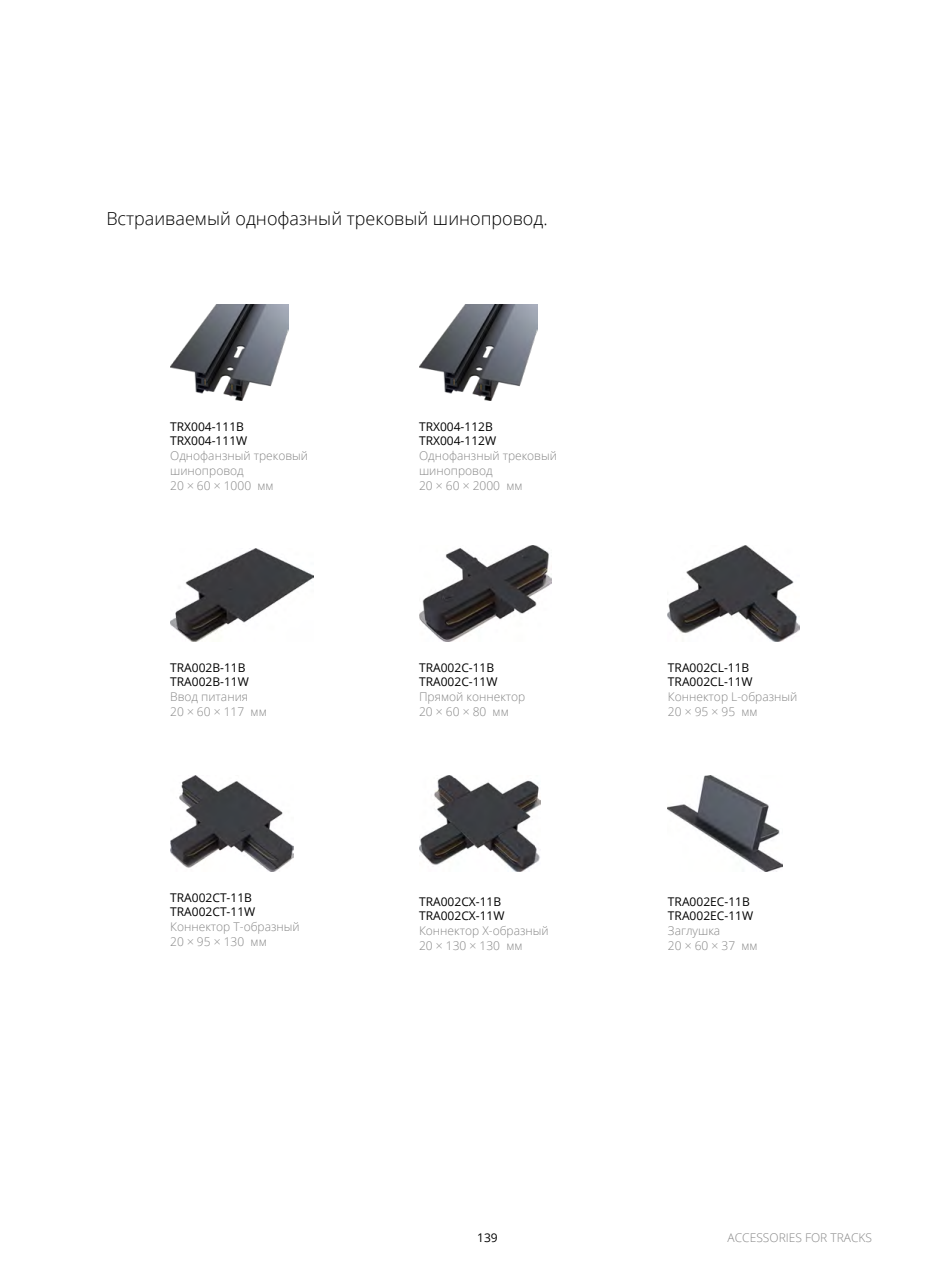
<style>
.page{position:relative;width:936px;height:1263px;background:#fff}
.page>*{position:absolute;margin:0;border:0;box-sizing:border-box;transform-origin:0 0}
.t1{font:300 18px "Open Sans";color:#000}
.t2{font:300 12px/15px "Open Sans";color:#878787}
.t3{font:12px/14.4px "Open Sans";color:#000}
</style>
<div class="page">
<img style="left:668px;top:546px;width:131px;height:95px">
<img style="left:668px;top:776px;width:114px;height:95px">
<img style="left:170px;top:549px;width:144px;height:92px">
<img style="left:170px;top:776px;width:123px;height:95px">
<img style="left:419px;top:546px;width:133px;height:95px">
<img style="left:419px;top:776px;width:121px;height:95px">
<img style="left:419px;top:305px;width:118px;height:95px">
<img style="left:170px;top:305px;width:118px;height:95px">
<h1 class="t1" style="left:106px;top:206px;width:443px">Встраиваемый однофазный трековый шинопровод.</h1>
<p class="t3" style="left:170px;top:419px;width:79px">TRX004-111B<br>TRX004-111W</p>
<p class="t2" style="left:170px;top:448px;width:139px">Однофанзный трековый шинопровод<br>20 × 60 × 1000 мм</p>
<p class="t3" style="left:170px;top:660px;width:80px">TRA002B-11B<br>TRA002B-11W</p>
<p class="t2" style="left:170px;top:689px;width:98px">Ввод питания<br>20 × 60 × 117 мм</p>
<p class="t3" style="left:170px;top:890px;width:87px">TRA002CT-11B<br>TRA002CT-11W</p>
<p class="t2" style="left:170px;top:919px;width:131px">Коннектор T-образный<br>20 × 95 × 130 мм</p>
<p class="t3" style="left:419px;top:419px;width:79px">TRX004-112B<br>TRX004-112W</p>
<p class="t2" style="left:419px;top:448px;width:139px">Однофанзный трековый шинопровод<br>20 × 60 × 2000 мм</p>
<p class="t3" style="left:419px;top:660px;width:80px">TRA002C-11B<br>TRA002C-11W</p>
<p class="t2" style="left:419px;top:689px;width:108px">Прямой коннектор<br>20 × 60 × 80 мм</p>
<p class="t3" style="left:419px;top:894px;width:87px">TRA002CX-11B<br>TRA002CX-11W</p>
<p class="t2" style="left:419px;top:923px;width:131px">Коннектор X-образный<br>20 × 130 × 130 мм</p>
<p class="t3" style="left:668px;top:660px;width:86px">TRA002CL-11B<br>TRA002CL-11W</p>
<p class="t2" style="left:668px;top:689px;width:131px">Коннектор L-образный<br>20 × 95 × 95 мм</p>
<p class="t3" style="left:668px;top:894px;width:87px">TRA002EC-11B<br>TRA002EC-11W</p>
<p class="t2" style="left:668px;top:923px;width:91px">Заглушка<br>20 × 60 × 37 мм</p>
<p class="t3" style="left:477px;top:1230px;width:22px">139</p>
<p class="t2" style="left:727px;top:1230px;width:146px">ACCESSORIES FOR TRACKS</p>
</div>
